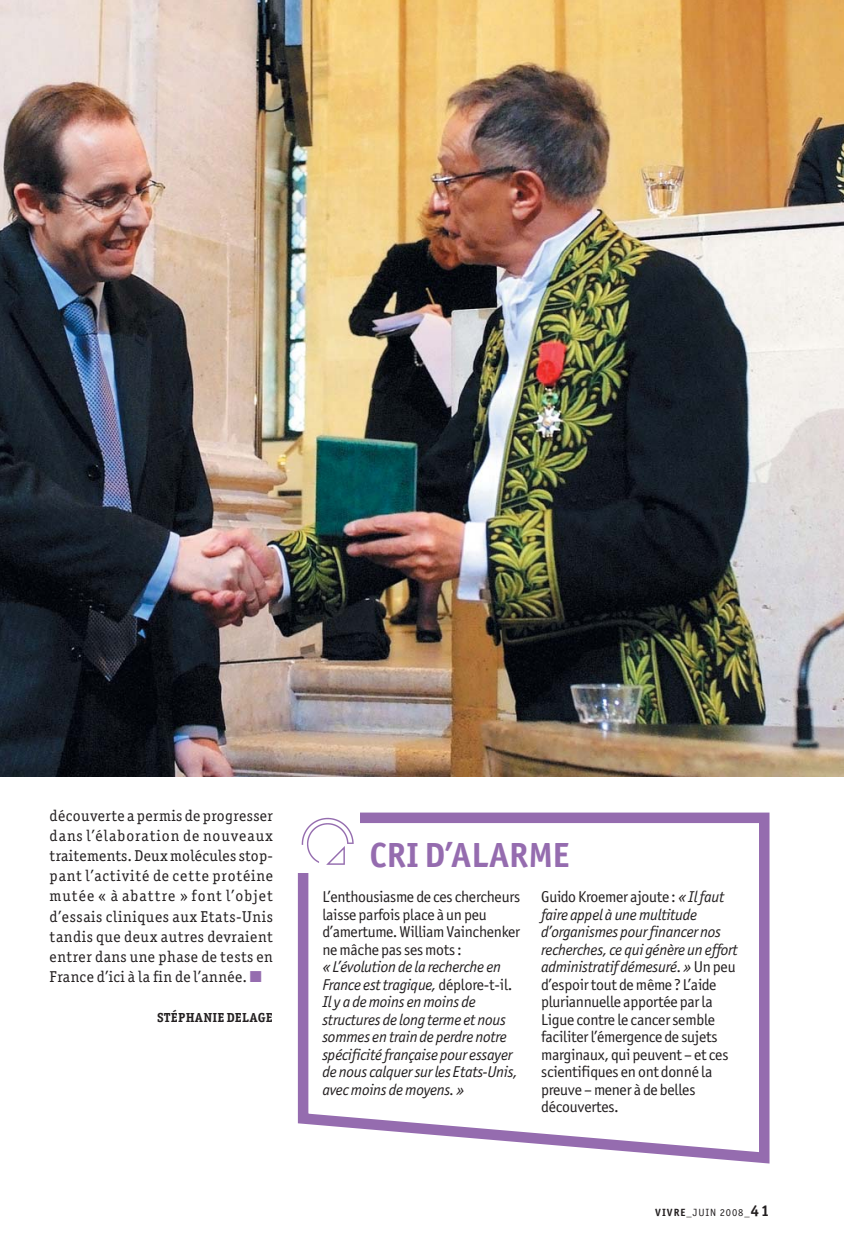
<style>
.page{position:relative;width:844px;height:1241px;background:#fff}
.page>*{position:absolute;margin:0;border:0;box-sizing:border-box;transform-origin:0 0}
.t1{font:700 35px "Officina Sans";letter-spacing:-.005em;color:#956caf}
.t2{font:15.75px/17.5px "Officina Sans";letter-spacing:-.015em;color:#231f20}
.t3{font:15.75px/20.1px "Officina Serif";letter-spacing:.025em;color:#231f20;text-align:justify}
.t4{font:italic 15.75px/17.5px "Officina Sans";letter-spacing:-.015em;color:#231f20}
.t5{font:700 13.12px "Officina Serif";letter-spacing:.015em;color:#231f20}
.t6{font:10.5px "Officina Sans";letter-spacing:.085em;color:#231f20}
.s1{color:#956caf}
.s2{font-style:normal}
.s3{font-style:italic}
.s4{font-weight:700}
.s5{font-family:"Officina Serif";font-weight:700;font-size:15.75px}
</style>
<div class="page">
<svg style="left:298px;top:812px;width:471px;height:351px"></svg>
<div style="left:290px;top:808px;width:69px;height:64px;background:#fff"></div>
<img style="left:301px;top:817px;width:53px;height:48px">
<img style="left:0;top:0;width:843px;height:776px">
<p class="t3" style="left:50px;top:806px;width:225px">découverte a permis de progresser dans l’élaboration de nouveaux traitements. Deux molécules stop&shy;pant l’activité de cette protéine mutée « à abattre » font l’objet d’essais cliniques aux Etats-Unis tandis que deux autres devraient entrer dans une phase de tests en France d’ici à la fin de l’année. <span class="s1">■</span></p>
<p class="t5" style="left:157px;top:1012px;width:117px">STÉPHANIE DELAGE</p>
<h1 class="t1" style="left:369px;top:841px;width:202px">CRI D’ALARME</h1>
<p class="t2" style="left:322px;top:889px;width:199px">L’enthousiasme de ces chercheurs laisse parfois place à un peu d’amertume. William Vainchenker ne mâche pas ses mots:</p>
<p class="t4" style="left:322px;top:959px;width:197px">«L’évolution de la recherche en<br>France est tragique, <span class="s2">déplore-t-il.<br></span>Il y a de moins en moins de structures de long terme et nous sommes en train de perdre notre spécificité française pour essayer de nous calquer sur les Etats-Unis, avec moins de moyens.»</p>
<p class="t2" style="left:541px;top:889px;width:198px">Guido Kroemer ajoute: <span class="s3">«Il faut faire appel à une multitude d’organismes pour financer nos recherches, ce qui génère un effort administratif démesuré.»</span>Un peu d’espoir tout de même? L’aide pluriannuelle apportée par la<br>Ligue contre le cancer semble faciliter l’émergence de sujets marginaux, qui peuvent –et ces scientifiques en ont donné la preuve– mener à de belles découvertes.</p>
<p class="t6" style="left:655px;top:1208px;width:116px"><span class="s4">VIVRE</span>_JUIN 2008_<span class="s5">41</span></p>
</div>
